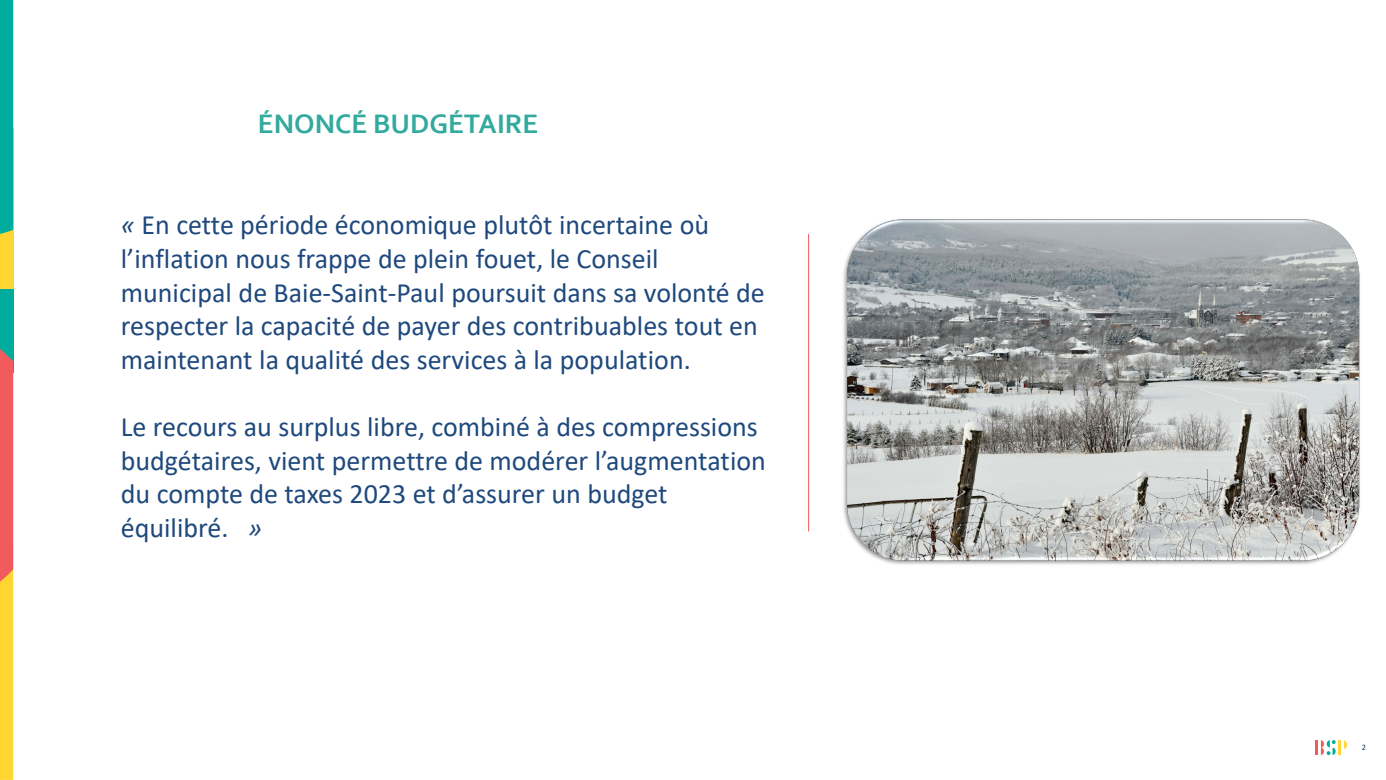
<style>
.page{position:relative;width:1386px;height:780px;background:#fff}
.page>*{position:absolute;margin:0;border:0;box-sizing:border-box;transform-origin:0 0}
.t1{font:28px/33.6px "Calibri";color:#1f497d}
.t2{font:700 28px "Corbel";color:#32aa9d}
.t3{font:8.31px "Calibri";color:#0a3a4f}
.s1{font-style:italic}
</style>
<div class="page">
<hr style="left:0;top:0;width:63px;height:1px;background:#fbffff">
<hr style="left:1337px;top:739px;width:3px;height:15px;background:#ffd532">
<svg style="left:1320px;top:740px;width:15px;height:14px"></svg>
<hr style="left:1314px;top:739px;width:3px;height:15px;background:#f15b5d">
<svg style="left:1344px;top:740px;width:2px;height:8px"></svg>
<hr style="left:808px;top:234px;width:1px;height:297px;background:#f15b5d">
<div style="left:0;top:289px;width:13px;height:83px;background:#00ac9e"></div>
<div style="left:0;top:128px;width:13px;height:161px;background:#ffd532"></div>
<div style="left:0;top:0;width:13px;height:234px;background:#00ac9e"></div>
<svg style="left:0;top:349px;width:13px;height:430px;background:#f49549"></svg>
<img style="left:843px;top:219px;width:517px;height:346px">
<p class="t2" style="left:258px;top:107px;width:282px">ÉNONCÉ BUDGÉTAIRE</p>
<p class="t1" style="left:121px;top:207px;width:645px"><span class="s1">«</span> En cette période économique plutôt incertaine où l’inflation nous frappe de plein fouet, le Conseil municipal de Baie-Saint-Paul poursuit dans sa volonté de respecter la capacité de payer des contribuables tout en maintenant la qualité des services à la population.</p>
<p class="t1" style="left:121px;top:409px;width:646px">Le recours au surplus libre, combiné à des compressions budgétaires, vient permettre de modérer l’augmentation du compte de taxes 2023 et d’assurer un budget équilibré. <span class="s1">»</span></p>
<p class="t3" style="left:1361px;top:740px;width:6px">2</p>
</div>
